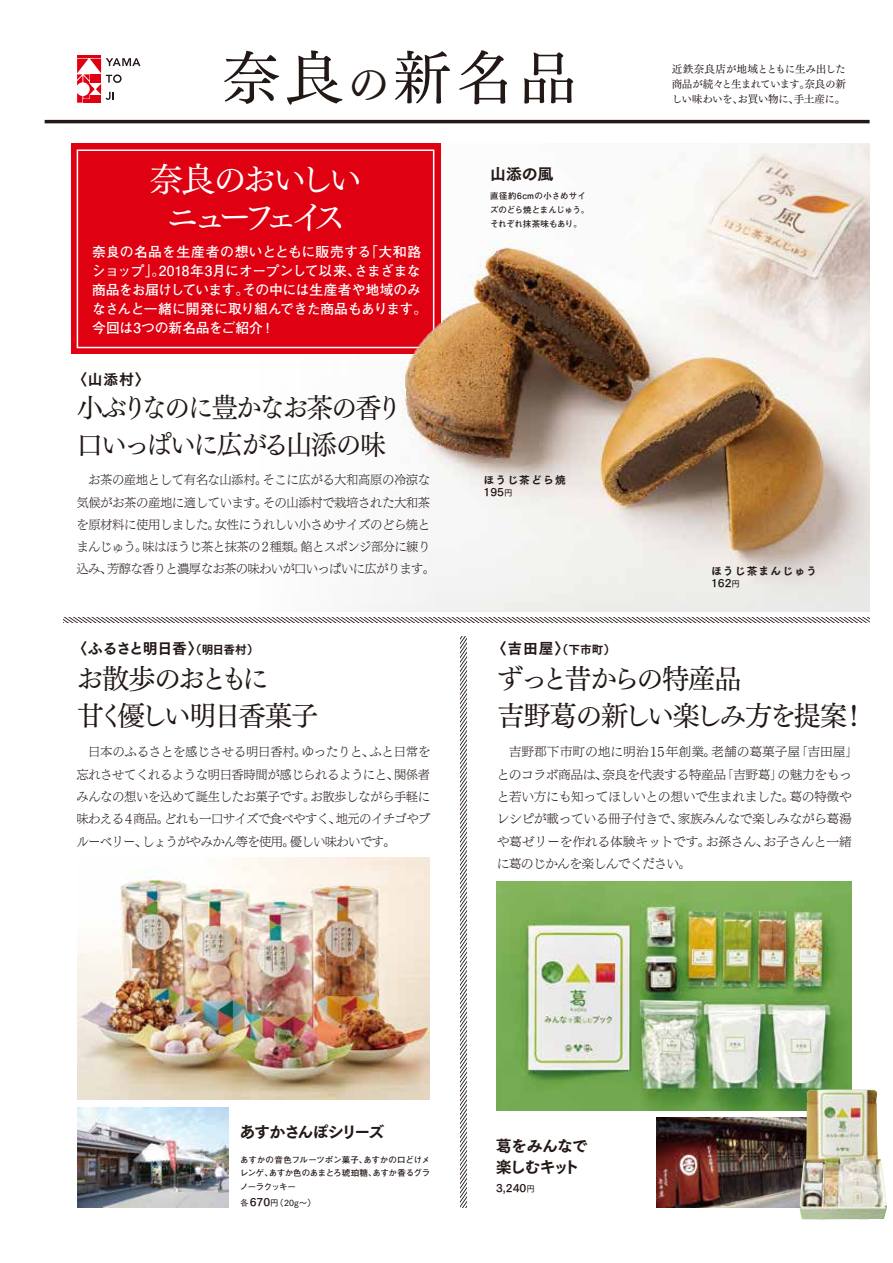
<style>
.page{position:relative;width:893px;height:1263px;background:#fff}
.page>*{position:absolute;margin:0;border:0;box-sizing:border-box;transform-origin:0 0}
.t1{font:58.5px "Tsuku Min Pro M";color:#221815}
.t2{font:33.9px/38.1px "Tsuku Min Pro M";letter-spacing:-.2em;color:#fff;text-align:center}
.t3{font:27.6px/37.2px "Tsuku Min Pro M";letter-spacing:-.11em;color:#221815}
.t4{font:27.6px/37.2px "Tsuku Min Pro M";letter-spacing:-.09em;color:#221815;scale:.95 1}
.t5{font:15.9px/21.3px "Tsuku Go Pro E";letter-spacing:-.07em;color:#221815}
.t6{font:15.9px "Tsuku Go Pro E";letter-spacing:-.095em;color:#221815}
.t7{font:14.85px "Tsuku Go Pro E";letter-spacing:-.01em;color:#221815}
.t8{font:14.85px "Tsuku Go Pro E";letter-spacing:-.04em;color:#221815}
.t9{font:700 13.8px/19.2px "Futo Go B101 Pro";letter-spacing:-.015em;color:#fff}
.t10{font:11.7px/22.4px "Tsuku News Min Pr 6 L";letter-spacing:.02em;color:#221815;text-align:justify}
.t11{font:11.7px/22.4px "Tsuku News Min Pr 6 L";letter-spacing:.02em;color:#221815;scale:1.04 1}
.t12{font:10.65px/14.9px "Tsuku Min Pro M";letter-spacing:-.055em;color:#221815;text-align:justify}
.t13{font:10.65px "Tsuku Go Pro E";letter-spacing:.12em;color:#221815}
.t14{font:10.65px "Tsuku Go Pro B";color:#221815}
.t15{font:700 8.55px/13.8px "Futo Go B101 Pro";letter-spacing:-.02em;color:#221815;text-align:justify}
.t16{font:8.55px "Tsuku Go Pro D";color:#221815}
.s1{font-size:43.65px}
.s2{font-family:"Tsuku Go Pro D";font-size:8.55px}
.s3{font-size:11.7px}
.s4{font-family:"Tsuku Go Pro B";font-size:10.65px}
</style>
<div class="page">
<svg style="left:64px;top:617px;width:806px;height:6px"></svg>
<svg style="left:461px;top:637px;width:5px;height:571px"></svg>
<img style="left:78px;top:1107px;width:150px;height:101px">
<img style="left:78px;top:857px;width:351px;height:243px">
<img style="left:496px;top:882px;width:355px;height:229px">
<img style="left:657px;top:1118px;width:143px;height:90px">
<hr style="left:45px;top:120px;width:825px;height:3px;background:#221815">
<svg style="left:77px;top:55px;width:63px;height:48px"></svg>
<img style="left:255px;top:119px;width:615px;height:493px">
<div style="left:71px;top:144px;width:369px;height:210px;background:#df0011"></div>
<div style="left:77px;top:149px;width:357px;height:199px;border:2px solid #fff"></div>
<img style="left:261px;top:144px;width:609px;height:467px">
<img style="left:800px;top:1089px;width:87px;height:130px">
<h1 class="t1" style="left:222px;top:25px;width:356px">奈良<span class="s1">の</span>新名品</h1>
<h2 class="t2" style="left:149px;top:156px;width:214px">奈良のおいしいニューフェイス</h2>
<p class="t9" style="left:92px;top:240px;width:337px">奈良の名品を生産者の想いとともに販売する「大和路ショップ」。2018年3月にオープンして以来、さまざまな商品をお届けしています。その中には生産者や地域のみなさんと一緒に開発に取り組んできた商品もあります。今回は3つの新名品をご紹介！</p>
<p class="t7" style="left:72px;top:366px;width:79px">〈山添村〉</p>
<h3 class="t4" style="left:77px;top:385px;width:344px">小ぶりなのに豊かなお茶の香り口いっぱいに広がる山添の味</h3>
<p class="t10" style="left:77px;top:468px;width:360px;text-align:left">　お茶の産地として有名な山添村。そこに広がる大和高原の冷涼な気候がお茶の産地に適しています。その山添村で栽培された大和茶を原材料に使用しました。女性にうれしい小さめサイズのどら焼とまんじゅう。味はほうじ茶と抹茶の 2種類。餡とスポンジ部分に練り込み、芳醇な香りと濃厚なお茶の味わいが口いっぱいに広がります。</p>
<h3 class="t5" style="left:490px;top:162px;width:65px">山添の風</h3>
<p class="t15" style="left:490px;top:188px;width:101px;text-align:left">直径約6cmの小さめサイズのどら焼とまんじゅう。それぞれ抹茶味もあり。</p>
<p class="t13" style="left:484px;top:471px;width:84px">ほうじ茶どら焼</p>
<p class="t14" style="left:484px;top:483px;width:31px">195<span class="s2">円</span></p>
<p class="t8" style="left:72px;top:635px;width:188px">〈ふるさと明日香〉<span class="s3">（明日香村）</span></p>
<p class="t7" style="left:492px;top:635px;width:125px">〈吉田屋〉<span class="s3">（下市町）</span></p>
<p class="t12" style="left:672px;top:60px;width:176px">近鉄奈良店が地域とともに生み出した商品が続々と生まれています。奈良の新しい味わいを、お買い物に、手土産に。</p>
<p class="t13" style="left:711px;top:561px;width:107px">ほうじ茶まんじゅう</p>
<p class="t14" style="left:711px;top:573px;width:31px">162<span class="s2">円</span></p>
<h3 class="t3" style="left:76px;top:656px;width:244px">お散歩のおともに<br>甘く優しい明日香菓子</h3>
<p class="t10" style="left:77px;top:740px;width:355px">　日本のふるさとを感じさせる明日香村。ゆったりと、ふと日常を忘れさせてくれるような明日香時間が感じられるようにと、関係者みんなの想いを込めて誕生したお菓子です。お散歩しながら手軽に味わえる 4商品。どれも一口サイズで食べやすく、地元のイチゴやブルーベリー、しょうがやみかん等を使用。優しい味わいです。</p>
<h3 class="t3" style="left:496px;top:656px;width:373px">ずっと昔からの特産品<br>吉野葛の新しい楽しみ方を提案！</h3>
<p class="t11" style="left:497px;top:740px;width:348px">　吉野郡下市町の地に明治15年創業。老舗の葛菓子屋「吉田屋」とのコラボ商品は、奈良を代表する特産品「吉野葛」の魅力をもっと若い方にも知ってほしいとの想いで生まれました。葛の特徴やレシピが載っている冊子付きで、家族みんなで楽しみながら葛湯や葛ゼリーを作れる体験キットです。お孫さん、お子さんと一緒に葛のじかんを楽しんでください。</p>
<h3 class="t6" style="left:240px;top:1118px;width:146px">あすかさんぽシリーズ</h3>
<p class="t15" style="left:240px;top:1151px;width:192px">あすかの音色フルーツポン菓子、あすかの口どけメレンゲ、あすか色のあまとろ琥珀糖、あすか香るグラノーラクッキー</p>
<p class="t16" style="left:240px;top:1195px;width:77px">各<span class="s4">670</span>円（20g～）</p>
<h3 class="t5" style="left:496px;top:1134px;width:93px">葛をみんなで楽しむキット</h3>
<p class="t14" style="left:496px;top:1179px;width:40px">3,240<span class="s2">円</span></p>
</div>
